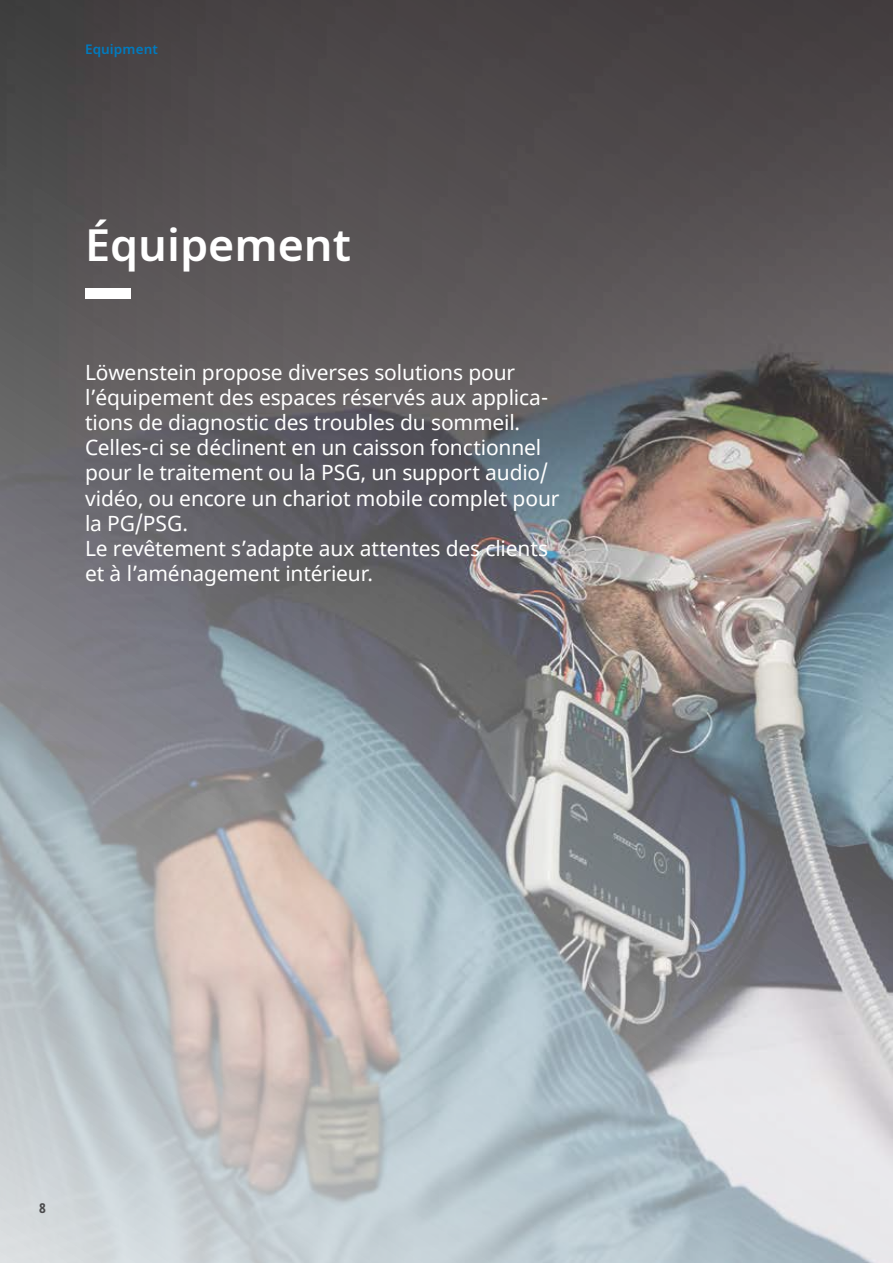
<style>
.page{position:relative;width:893px;height:1263px;background:#fff}
.page>*{position:absolute;margin:0;border:0;box-sizing:border-box;transform-origin:0 0}
.t1{font:600 45px "Noto Sans";color:#fff}
.t2{font:21px/25.2px "Noto Sans";letter-spacing:-.005em;color:#fff}
.t3{font:600 13.5px "Noto Sans";letter-spacing:.01em;color:#007bc0}
.t4{font:700 condensed 13.5px "Noto Sans";color:#4b4b4d}
</style>
<div class="page">
<img style="left:0;top:0;width:893px;height:1263px">
<div style="left:85px;top:288px;width:45px;height:11px;background:#fff"></div>
<p class="t3" style="left:85px;top:40px;width:75px">Equipment</p>
<h1 class="t1" style="left:85px;top:213px;width:268px">Équipement</h1>
<p class="t2" style="left:85px;top:360px;width:476px">Löwenstein propose diverses solutions pour l’équipement des espaces réservés aux applica&shy;tions de diagnostic des troubles du sommeil.<br>Celles-ci se déclinent en un caisson fonctionnel pour le traitement ou la PSG, un support audio/ vidéo, ou encore un chariot mobile complet pour la PG/PSG.<br>Le revêtement s’adapte aux attentes des clients et à l’aménagement intérieur.</p>
<p class="t4" style="left:39px;top:1198px;width:8px">8</p>
</div>
